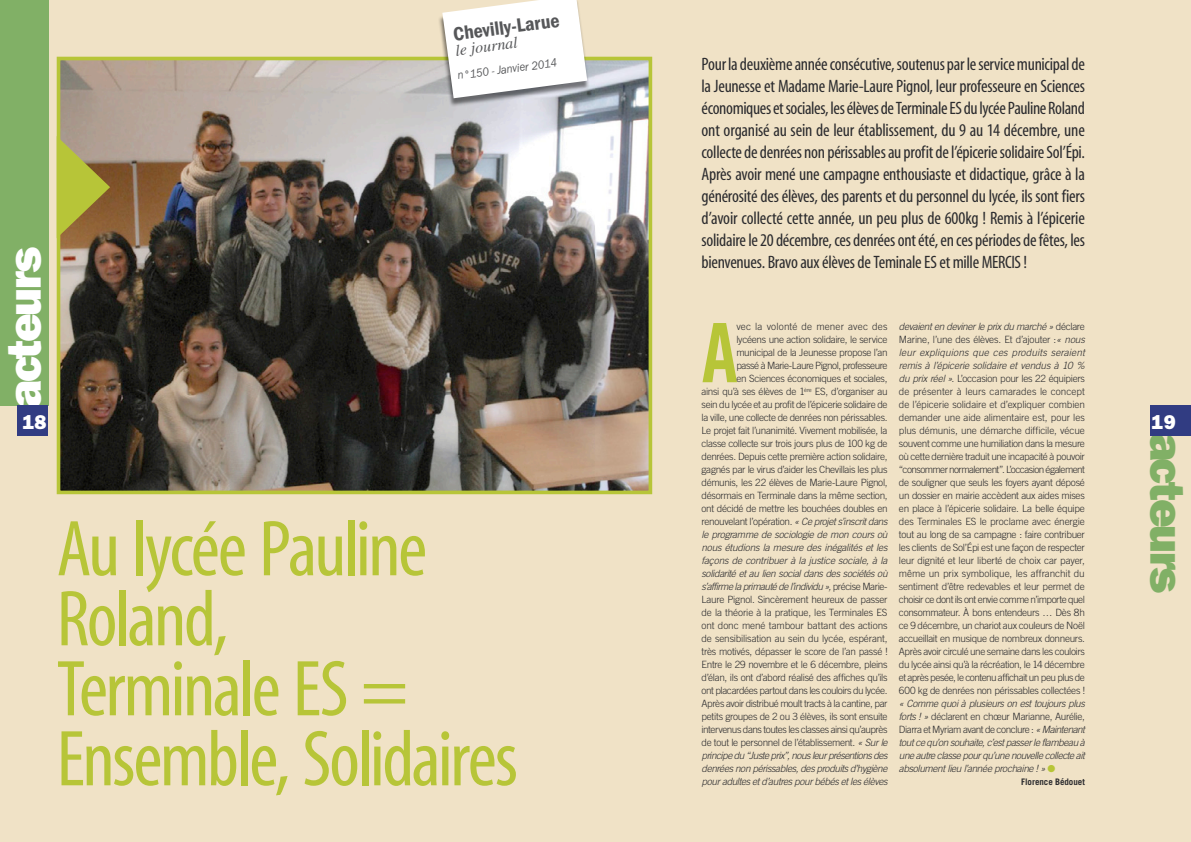
<style>
.page{position:relative;width:1191px;height:842px;background:#fff}
.page>*{position:absolute;margin:0;border:0;box-sizing:border-box;transform-origin:0 0}
.t1{font:82px "Trade Gothic Bold Cond Twenty";color:#b7c538}
.t2{font:80px/70px "Myriad MM 400 300";letter-spacing:-.03em;color:#b7c538}
.t3{font:800 48px "Franklin Gothic";letter-spacing:-.05em;color:#fff}
.t4{font:800 48px "Franklin Gothic";letter-spacing:-.05em;color:#81b066}
.t5{font:600 condensed 20px "Franklin Gothic";color:#565759}
.t6{font:800 20px "Franklin Gothic";color:#fff}
.t7{font:18px/22px "Myriad MM 400 300";letter-spacing:-.015em;color:#2b2b2e;text-align:justify}
.t8{font:italic 16px "Times";color:#565759}
.t9{font:italic 12px "Franklin Gothic";color:#565759;scale:.9 1}
.t10{font:300 10px/13px "Trade Gothic";letter-spacing:-.03em;color:#2b2b2e;text-align:right}
.t11{font:italic 300 10px/13px "Trade Gothic";letter-spacing:-.035em;color:#2b2b2e;text-align:justify}
.t12{font:700 9px "Trade Gothic";letter-spacing:-.005em;color:#2b2b2e}
.s1{font-style:italic}
.s2{font-style:normal}
.s3{color:#b7c538}
</style>
<div class="page">
<div style="left:0;top:0;width:595px;height:842px;background:#f0e2c6"></div>
<img style="left:57px;top:57px;width:538px;height:437px">
<svg style="left:57px;top:136px;width:53px;height:102px;background:#a79d47"></svg>
<div style="left:0;top:0;width:48px;height:405px;background:#81b066"></div>
<div style="left:17px;top:405px;width:31px;height:31px;background:#313c82"></div>
<div style="left:595px;top:0;width:596px;height:842px;background:#f0e2c6"></div>
<img style="left:595px;top:57px;width:57px;height:437px">
<div style="left:1150px;top:405px;width:41px;height:31px;background:#313c82"></div>
<div style="left:438px;top:0;width:152px;height:107px;background:#000;opacity:.5"></div>
<svg style="left:442px;top:0;width:145px;height:98px;background:#f1f0ee"></svg>
<h3 class="t5" style="left:452px;top:22px;width:109px;rotate:-7deg">Chevilly-Larue</h3>
<h3 class="t8" style="left:454px;top:41px;width:64px;rotate:-7deg">le journal</h3>
<p class="t9" style="left:457px;top:69px;width:113px;rotate:-8deg">n°150 - Janvier 2014</p>
<h3 class="t3" style="left:-4px;top:408px;width:162px;rotate:-90deg">acteurs</h3>
<h3 class="t6" style="left:23px;top:410px;width:26px">18</h3>
<h2 class="t2" style="left:57px;top:517px;width:463px">Au lycée Pauline<br>Roland,<br>Terminale ES =<br>Ensemble, Solidaires</h2>
<p class="t7" style="left:701px;top:54px;width:385px">Pour la deuxième année consécutive, soutenus par le service municipal de la Jeunesse et Madame Marie-Laure Pignol, leur professeure en Sciences économiques et sociales, les élèves de Terminale ES du lycée Pauline Roland ont organisé au sein de leur établissement, du 9 au 14 décembre, une collecte de denrées non périssables au profit de l’épicerie solidaire Sol’Épi.<br>Après avoir mené une campagne enthousiaste et didactique, grâce à la générosité des élèves, des parents et du personnel du lycée, ils sont fiers d’avoir collecté cette année, un peu plus de 600kg ! Remis à l’épicerie solidaire le 20 décembre, ces denrées ont été, en ces périodes de fêtes, les bienvenues. Bravo aux élèves de Teminale ES et mille MERCIS !</p>
<h1 class="t1" style="left:701px;top:303px;width:38px">A</h1>
<p class="t10" style="left:701px;top:320px;width:187px">vec la volonté de mener avec des<br>lycéens une action solidaire, le service municipal de la Jeunesse propose l’an<br>passé à Marie-Laure Pignol, professeure<br>en Sciences économiques et sociales,<br>ainsi qu’à ses élèves de 1<sup>ère</sup> ES, d’organiser au sein du lycée et au profit de l’épicerie solidaire de la ville, une collecte de denrées non périssables.<br>Le projet fait l’unanimité. Vivement mobilisée, la classe collecte sur trois jours plus de 100 kg de denrées. Depuis cette première action solidaire, gagnés par le virus d’aider les Chevillais les plus démunis, les 22 élèves de Marie-Laure Pignol, désormais en Terminale dans la même section, ont décidé de mettre les bouchées doubles en renouvelant l’opération. <span class="s1">« Ce projet s’inscrit dans le programme de sociologie de mon cours où nous étudions la mesure des inégalités et les façons de contribuer à la justice sociale, à la solidarité et au lien social dans des sociétés où s’affirme la primauté de l’individu »,</span> précise Marie-Laure Pignol. Sincèrement heureux de passer de la théorie à la pratique, les Terminales ES ont donc mené tambour battant des actions de sensibilisation au sein du lycée, espérant, très motivés, dépasser le score de l’an passé !<br>Entre le 29 novembre et le 6 décembre, pleins d’élan, ils ont d’abord réalisé des affiches qu’ils ont placardées partout dans les couloirs du lycée.<br>Après avoir distribué moult tracts à la cantine, par petits groupes de 2 ou 3 élèves, ils sont ensuite intervenus dans toutes les classes ainsi qu’auprès de tout le personnel de l’établissement. <span class="s1">« Sur le principe du “Juste prix”, nous leur présentions des denrées non périssables, des produits d’hygiène pour adultes et d’autres pour bébés et les élèves</span></p>
<p class="t10" style="left:899px;top:320px;width:187px;text-align:justify"><span class="s1">devaient en deviner le prix du marché »</span> déclare Marine, l’une des élèves. Et d’ajouter :<span class="s1">« nous leur expliquions que ces produits seraient remis à l’épicerie solidaire et vendus à 10 % du prix réel ».</span> L’occasion pour les 22 équipiers de présenter à leurs camarades le concept de l’épicerie solidaire et d’expliquer combien demander une aide alimentaire est, pour les plus démunis, une démarche difficile, vécue souvent comme une humiliation dans la mesure où cette dernière traduit une incapacité à pouvoir “consommer normalement”. L’occasion également de souligner que seuls les foyers ayant déposé un dossier en mairie accèdent aux aides mises en place à l’épicerie solidaire. La belle équipe des Terminales ES le proclame avec énergie tout au long de sa campagne : faire contribuer les clients de Sol’Épi est une façon de respecter leur dignité et leur liberté de choix car payer, même un prix symbolique, les affranchit du sentiment d’être redevables et leur permet de choisir ce dont ils ont envie comme n’importe quel consommateur. À bons entendeurs … Dès 8h ce 9 décembre, un chariot aux couleurs de Noël accueillait en musique de nombreux donneurs.<br>Après avoir circulé une semaine dans les couloirs du lycée ainsi qu’à la récréation, le 14 décembre et après pesée, le contenu affichait un peu plus de 600 kg de denrées non périssables collectées !</p>
<p class="t11" style="left:899px;top:697px;width:187px">« Comme quoi à plusieurs on est toujours plus forts ! » <span class="s2">déclarent en chœur Marianne, Aurélie, Diarra et Myriam avant de conclure :</span> « Maintenant tout ce qu’on souhaite, c’est passer le flambeau à une autre classe pour qu’une nouvelle collecte ait absolument lieu l’année prochaine ! » <span class="s3">●</span></p>
<p class="t12" style="left:1021px;top:776px;width:65px">Florence Bédouet</p>
<h3 class="t6" style="left:1151px;top:410px;width:26px">19</h3>
<h3 class="t4" style="left:1195px;top:433px;width:162px;rotate:90deg">acteurs</h3>
</div>
